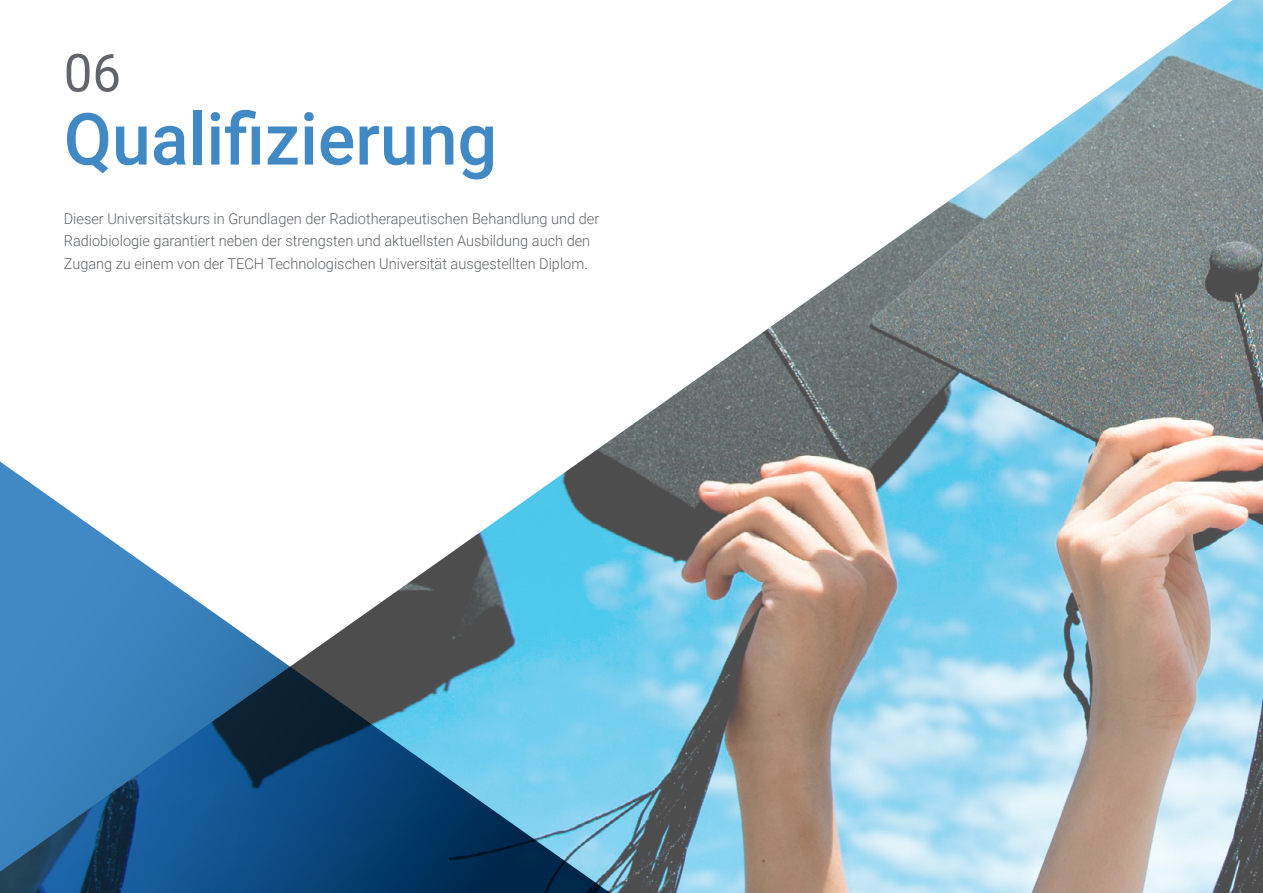
<style>
.page{position:relative;width:1263px;height:893px;background:#fff}
.page>*{position:absolute;margin:0;border:0;box-sizing:border-box;transform-origin:0 0}
.t1{font:500 72px "Roboto";color:#4089c5}
.t2{font:52.5px "Roboto";color:#61646a}
.t3{font:300 15px/22.5px "Roboto";color:#61646a}
</style>
<div class="page">
<img style="left:602px;top:0;width:661px;height:893px">
<svg style="left:0;top:446px;width:640px;height:447px"></svg>
<h2 class="t2" style="left:64px;top:36px;width:59px">06</h2>
<h1 class="t1" style="left:64px;top:89px;width:435px">Qualifizierung</h1>
<p class="t3" style="left:64px;top:207px;width:537px">Dieser Universitätskurs in Grundlagen der Radiotherapeutischen Behandlung und der<br>Radiobiologie garantiert neben der strengsten und aktuellsten Ausbildung auch den<br>Zugang zu einem von der TECH Technologischen Universität ausgestellten Diplom.</p>
</div>
